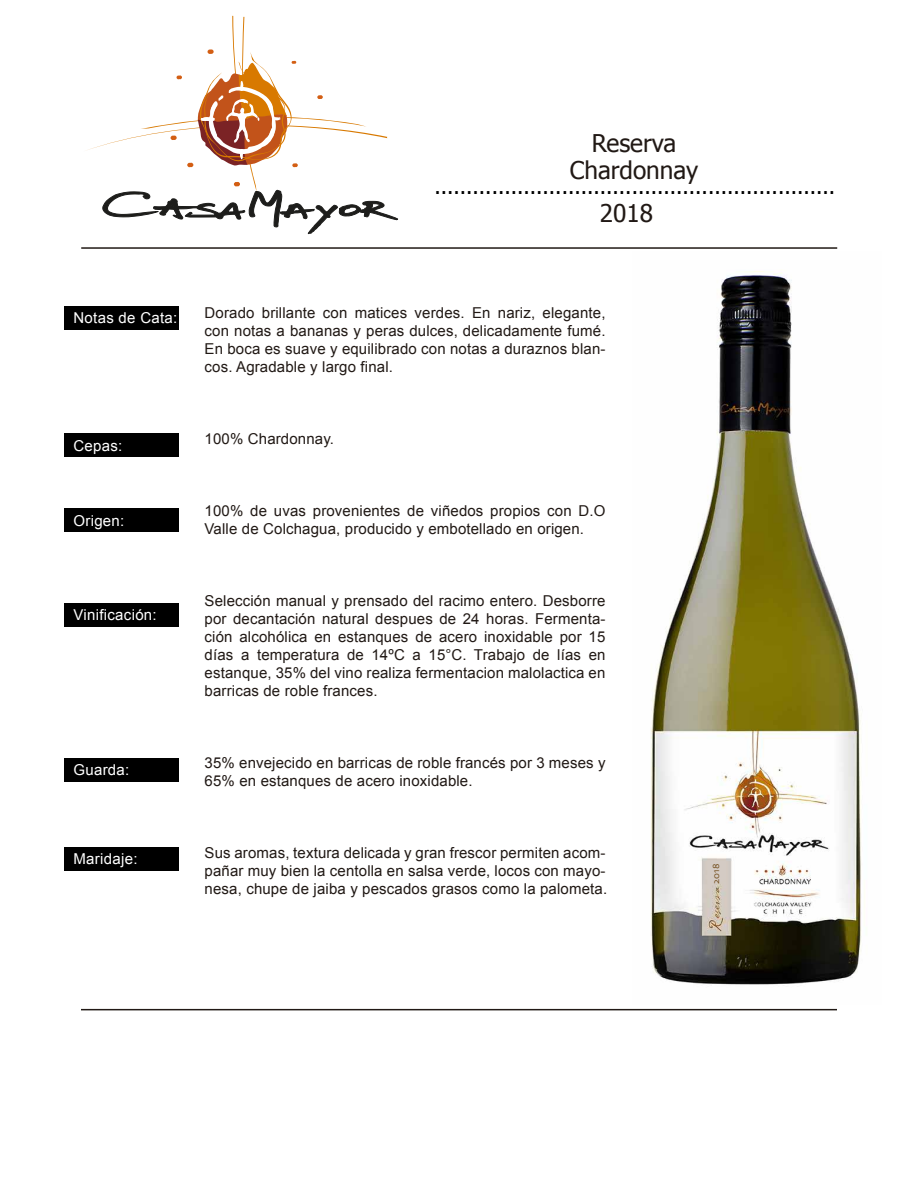
<style>
.page{position:relative;width:918px;height:1188px;background:#fff}
.page>*{position:absolute;margin:0;border:0;box-sizing:border-box;transform-origin:0 0}
.t1{font:24.45px/27px "Tahoma";color:#211915;text-align:center}
.t2{font:21px "Tahoma";color:#000}
.t3{font:15px/18px "Arial";letter-spacing:.01em;color:#211915;text-align:justify}
.t4{font:15px "Arial";letter-spacing:.02em;color:#fff}
.t5{font:9.45px "Skia";color:#6f4916}
</style>
<div class="page">
<hr style="left:81px;top:247px;width:756px;height:2px;background:#211915">
<hr style="left:81px;top:1009px;width:756px;height:1px;background:#211915">
<div style="left:64px;top:306px;width:115px;height:24px;background:#000"></div>
<div style="left:64px;top:508px;width:115px;height:24px;background:#000"></div>
<div style="left:64px;top:603px;width:115px;height:24px;background:#000"></div>
<div style="left:64px;top:758px;width:115px;height:24px;background:#000"></div>
<div style="left:64px;top:847px;width:115px;height:24px;background:#000"></div>
<div style="left:64px;top:433px;width:115px;height:24px;background:#000"></div>
<img style="left:650px;top:271px;width:211px;height:714px">
<svg style="left:88px;top:16px;width:310px;height:219px"></svg>
<h1 class="t1" style="left:570px;top:128px;width:130px">Reserva<br>Chardonnay</h1>
<h2 class="t2" style="left:434px;top:172px;width:402px">...............................................................</h2>
<h1 class="t1" style="left:600px;top:198px;width:55px">2018</h1>
<p class="t4" style="left:73px;top:308px;width:105px">Notas de Cata:</p>
<p class="t4" style="left:73px;top:436px;width:51px">Cepas:</p>
<p class="t4" style="left:73px;top:511px;width:52px">Origen:</p>
<p class="t4" style="left:73px;top:605px;width:85px">Vinificación:</p>
<p class="t4" style="left:73px;top:760px;width:57px">Guarda:</p>
<p class="t4" style="left:73px;top:849px;width:66px">Maridaje:</p>
<p class="t3" style="left:205px;top:304px;width:402px">Dorado brillante con matices verdes. En nariz, elegante, con notas a bananas y peras dulces, delicadamente fumé.<br>En boca es suave y equilibrado con notas a duraznos blan&shy;cos. Agradable y largo final.</p>
<p class="t3" style="left:205px;top:430px;width:131px">100% Chardonnay.</p>
<p class="t3" style="left:205px;top:502px;width:402px">100% de uvas provenientes de viñedos propios con D.O<br>Valle de Colchagua, producido y embotellado en origen.</p>
<p class="t3" style="left:205px;top:592px;width:402px">Selección manual y prensado del racimo entero. Desborre por decantación natural despues de 24 horas. Fermenta&shy;ción alcohólica en estanques de acero inoxidable por 15 días a temperatura de 14ºC a 15°C. Trabajo de lías en estanque, 35% del vino realiza fermentacion malolactica en barricas de roble frances.</p>
<p class="t3" style="left:205px;top:754px;width:402px">35% envejecido en barricas de roble francés por 3 meses y<br>65% en estanques de acero inoxidable.</p>
<p class="t3" style="left:205px;top:844px;width:404px">Sus aromas, textura delicada y gran frescor permiten acom&shy;pañar muy bien la centolla en salsa verde, locos con mayo&shy;nesa, chupe de jaiba y pescados grasos como la palometa.</p>
<p class="t5" style="left:710px;top:884px;width:21px;rotate:-90deg">2018</p>
</div>
